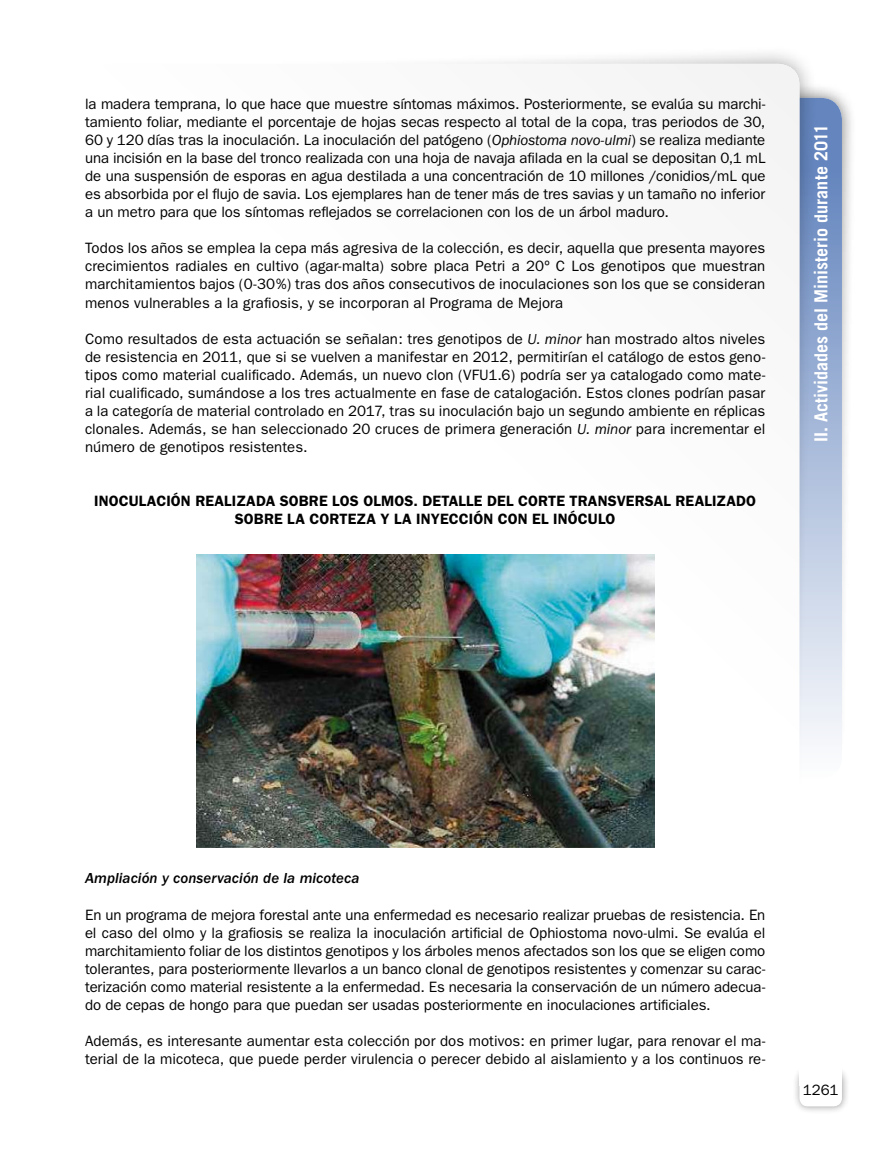
<style>
.page{position:relative;width:893px;height:1149px;background:#fff}
.page>*{position:absolute;margin:0;border:0;box-sizing:border-box;transform-origin:0 0}
.t1{font:700 18px "Trade Gothic";color:#fff}
.Texto_general{font:15px/18px "Franklin Gothic";color:#000;text-align:justify}
.Titulo_tabla{font:600 15px/18px "Franklin Gothic";letter-spacing:.01em;color:#000;text-align:center}
.Titulo_07{font:italic 500 15px "Franklin Gothic";letter-spacing:.005em;color:#000}
.s1{font-style:italic}
</style>
<div class="page">
<div style="left:742px;top:82px;width:115px;height:691px;background:#000;opacity:.6"></div>
<div style="left:757px;top:98px;width:85px;height:680px;background:linear-gradient(to bottom,#5579b8,#fbfcfd);border-radius:21px"></div>
<div style="left:150px;top:45px;width:669px;height:923px;background:#000;opacity:.4"></div>
<div style="left:85px;top:64px;width:714px;height:969px;background:#fff;border-radius:21px"></div>
<div style="left:791px;top:1064px;width:59px;height:49px;background:#000;opacity:.4"></div>
<div style="left:799px;top:1071px;width:43px;height:35px;background:#fff;border-radius:9px"></div>
<div style="left:799px;top:1063px;width:43px;height:21px;background:#fff"></div>
<img style="left:196px;top:554px;width:458px;height:292px">
<p class="Texto_general" style="left:85px;top:95px;width:682px">la madera temprana, lo que hace que muestre síntomas máximos. Posteriormente, se evalúa su marchi&shy;tamiento foliar, mediante el porcentaje de hojas secas respecto al total de la copa, tras periodos de 30, 60 y 120 días tras la inoculación. La inoculación del patógeno (<span class="s1">Ophiostoma novo-ulmi</span>) se realiza mediante una incisión en la base del tronco realizada con una hoja de navaja afilada en la cual se depositan 0,1 mL de una suspensión de esporas en agua destilada a una concentración de 10 millones /conidios/mL que es absorbida por el flujo de savia. Los ejemplares han de tener más de tres savias y un tamaño no inferior a un metro para que los síntomas reflejados se correlacionen con los de un árbol maduro.</p>
<p class="Texto_general" style="left:85px;top:239px;width:682px">Todos los años se emplea la cepa más agresiva de la colección, es decir, aquella que presenta mayores crecimientos radiales en cultivo (agar-malta) sobre placa Petri a 20º C Los genotipos que muestran marchitamientos bajos (0-30%) tras dos años consecutivos de inoculaciones son los que se consideran menos vulnerables a la grafiosis, y se incorporan al Programa de Mejora</p>
<p class="Texto_general" style="left:85px;top:329px;width:682px">Como resultados de esta actuación se señalan: tres genotipos de <span class="s1">U. minor</span> han mostrado altos niveles de resistencia en 2011, que si se vuelven a manifestar en 2012, permitirían el catálogo de estos geno&shy;tipos como material cualificado. Además, un nuevo clon (VFU1.6) podría ser ya catalogado como mate&shy;rial cualificado, sumándose a los tres actualmente en fase de catalogación. Estos clones podrían pasar a la categoría de material controlado en 2017, tras su inoculación bajo un segundo ambiente en réplicas clonales. Además, se han seleccionado 20 cruces de primera generación <span class="s1">U. minor</span> para incrementar el número de genotipos resistentes.</p>
<p class="Titulo_tabla" style="left:94px;top:492px;width:664px">INOCULACIÓN REALIZADA SOBRE LOS OLMOS. DETALLE DEL CORTE TRANSVERSAL REALIZADO<br>SOBRE LA CORTEZA Y LA INYECCIÓN CON EL INÓCULO</p>
<p class="t1" style="left:810px;top:442px;width:320px;rotate:-90deg">II. Actividades del Ministerio durante 2011</p>
<p class="Titulo_07" style="left:85px;top:869px;width:276px">Ampliación y conservación de la micoteca</p>
<p class="Texto_general" style="left:85px;top:905px;width:682px">En un programa de mejora forestal ante una enfermedad es necesario realizar pruebas de resistencia. En el caso del olmo y la grafiosis se realiza la inoculación artificial de Ophiostoma novo-ulmi. Se evalúa el marchitamiento foliar de los distintos genotipos y los árboles menos afectados son los que se eligen como tolerantes, para posteriormente llevarlos a un banco clonal de genotipos resistentes y comenzar su carac&shy;terización como material resistente a la enfermedad. Es necesaria la conservación de un número adecua&shy;do de cepas de hongo para que puedan ser usadas posteriormente en inoculaciones artificiales.</p>
<p class="Texto_general" style="left:85px;top:1031px;width:682px">Además, es interesante aumentar esta colección por dos motivos: en primer lugar, para renovar el ma&shy;terial de la micoteca, que puede perder virulencia o perecer debido al aislamiento y a los continuos re-</p>
<p class="Texto_general" style="left:803px;top:1080px;width:37px">1261</p>
</div>
